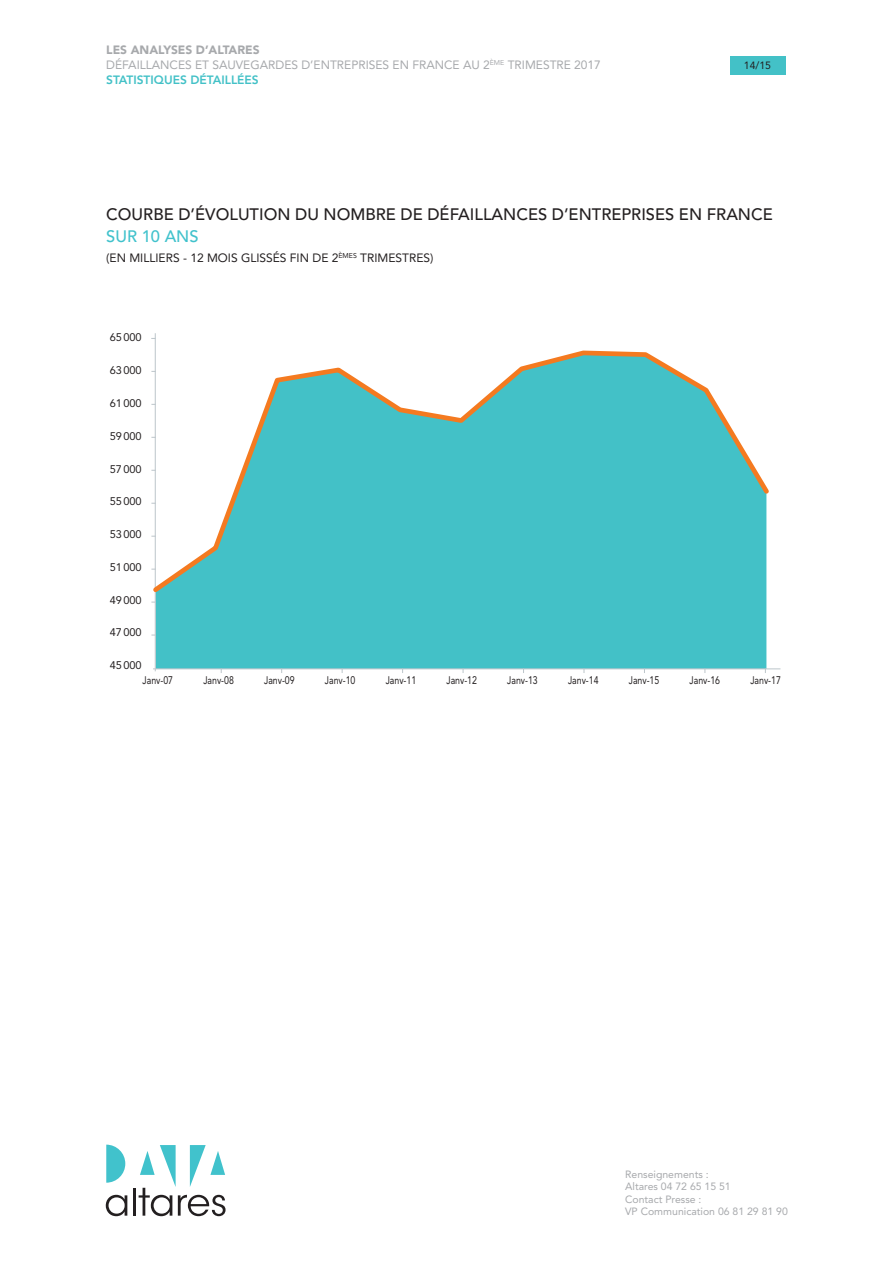
<style>
.page{position:relative;width:893px;height:1263px;background:#fff}
.page>*{position:absolute;margin:0;border:0;box-sizing:border-box;transform-origin:0 0}
.t1{font:500 16.5px "Avenir";color:#231f20}
.t2{font:500 16.5px "Avenir";color:#41c2cc}
.t3{font:12px/15px "Avenir";color:#a7a9ac}
.t4{font:12px "Avenir";color:#231f20}
.t5{font:900 12px "Avenir";color:#a7a9ac}
.t6{font:10.95px "Avenir";color:#231f20;scale:.8 1}
.t7{font:10.95px "Avenir";color:#231f20}
.t8{font:10.5px/12.6px "Avenir";color:#a7a9ac}
.t9{font:10.5px "Avenir";color:#231f20}
.s1{font-weight:900}
.s2{font-weight:800;color:#43c1c7}
</style>
<div class="page">
<div style="left:730px;top:56px;width:55px;height:18px;background:#43c1c7"></div>
<svg style="left:106px;top:1144px;width:19px;height:39px"></svg>
<svg style="left:106px;top:1195px;width:21px;height:21px"></svg>
<hr style="left:133px;top:1188px;width:3px;height:27px;background:#231f20">
<svg style="left:139px;top:1145px;width:87px;height:71px"></svg>
<div style="left:156px;top:596px;width:610px;height:72px;background:#43c1c7"></div>
<hr style="left:155px;top:333px;width:1px;height:338px;background:#bcc5ca">
<hr style="left:153px;top:668px;width:627px;height:1px;background:#bcc5ca">
<svg style="left:151px;top:348px;width:618px;height:248px"></svg>
<p class="t3" style="left:106px;top:43px;width:496px;text-indent:90px"><span class="s1">D’ALTARES<br></span>défaillances et sauvegardes d’entreprises en france au 2<sup>ème</sup> trimestre 2017<br><span class="s2">STATISTIQUES DÉTAILLÉES</span></p>
<p class="t5" style="left:106px;top:43px;width:73px">LES ANALYSES</p>
<p class="t9" style="left:744px;top:59px;width:29px">14/15</p>
<h1 class="t1" style="left:106px;top:205px;width:243px">COURBE D’ÉVOLUTION DU NOMBRE</h1>
<h1 class="t1" style="left:400px;top:205px;width:202px">DE DÉFAILLANCES D’ENTREPRISES</h1>
<h1 class="t1" style="left:679px;top:205px;width:95px">EN FRANCE</h1>
<h1 class="t2" style="left:106px;top:227px;width:12px">SUR</h1>
<h1 class="t2" style="left:142px;top:227px;width:57px">10 ANS</h1>
<p class="t4" style="left:106px;top:251px;width:329px">(en m illiers - 12 mois glissés fin de 2<sup>èm</sup> <sup>es</sup> trim estres)</p>
<p class="t7" style="left:110px;top:331px;width:33px">65000</p>
<p class="t7" style="left:110px;top:364px;width:33px">63000</p>
<p class="t7" style="left:110px;top:397px;width:33px">61000</p>
<p class="t7" style="left:110px;top:430px;width:33px">59000</p>
<p class="t7" style="left:110px;top:462px;width:33px">57000</p>
<p class="t7" style="left:110px;top:495px;width:33px">55000</p>
<p class="t7" style="left:110px;top:528px;width:33px">53000</p>
<p class="t7" style="left:110px;top:561px;width:33px">51000</p>
<p class="t7" style="left:110px;top:593px;width:33px">49000</p>
<p class="t7" style="left:110px;top:626px;width:33px">47000</p>
<p class="t7" style="left:110px;top:659px;width:33px">45000</p>
<p class="t6" style="left:143px;top:674px;width:40px">Janv-07</p>
<p class="t6" style="left:203px;top:674px;width:40px">Janv-08</p>
<p class="t6" style="left:264px;top:674px;width:40px">Janv-09</p>
<p class="t6" style="left:325px;top:674px;width:40px">Janv-10</p>
<p class="t6" style="left:386px;top:674px;width:40px">Janv-11</p>
<p class="t6" style="left:446px;top:674px;width:40px">Janv-12</p>
<p class="t6" style="left:507px;top:674px;width:40px">Janv-13</p>
<p class="t6" style="left:568px;top:674px;width:40px">Janv-14</p>
<p class="t6" style="left:629px;top:674px;width:40px">Janv-15</p>
<p class="t6" style="left:690px;top:674px;width:40px">Janv-16</p>
<p class="t6" style="left:750px;top:674px;width:40px">Janv-17</p>
<p class="t8" style="left:625px;top:1168px;width:164px">Renseignements :<br>Altares 04 72 65 15 51<br>Contact Presse :<br>VP Communication 06 81 29 81 90</p>
</div>
